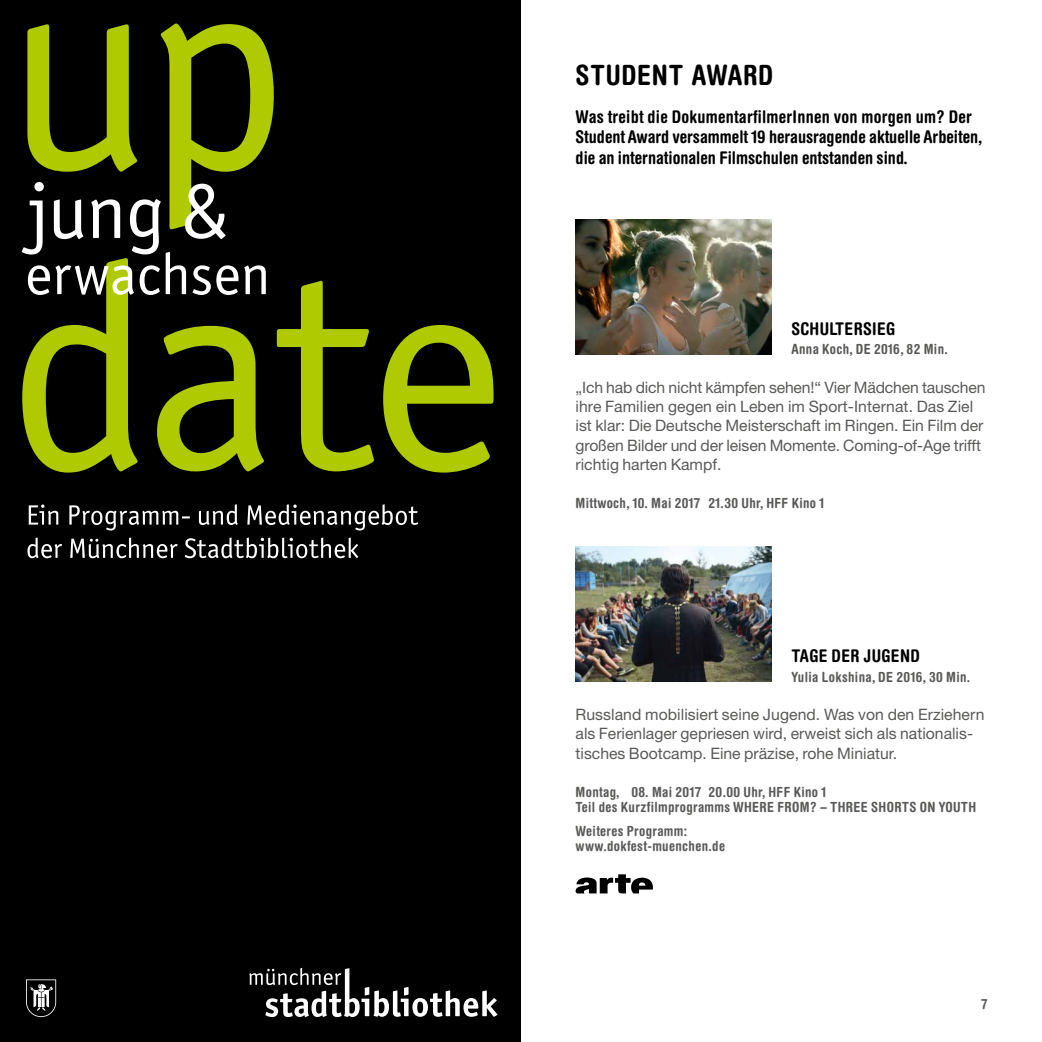
<style>
.page{position:relative;width:1042px;height:1042px;background:#fff}
.page>*{position:absolute;margin:0;border:0;box-sizing:border-box;transform-origin:0 0}
.t1{font:700 condensed 28px "Helvetica Rounded LT";letter-spacing:.025em;color:#000}
.t2{font:700 condensed 17.5px/20.1px "Helvetica Rounded LT Std";color:#000}
.t3{font:700 condensed 17.5px "Helvetica Rounded LT Std";letter-spacing:.02em;color:#000}
.t4{font:15.75px/19.2px "Helvetica Neue LT Std";color:#5a5a59}
.t5{font:700 condensed 14px/14.9px "Helvetica Rounded LT Std";letter-spacing:.025em;color:#5a5a59}
</style>
<div class="page">
<div style="left:0;top:0;width:521px;height:1042px;background:#000"></div>
<svg style="left:22px;top:280px;width:471px;height:192px"></svg>
<svg style="left:27px;top:537px;width:331px;height:21px"></svg>
<svg style="left:29px;top:504px;width:389px;height:26px"></svg>
<svg style="left:27px;top:24px;width:247px;height:158px"></svg>
<svg style="left:22px;top:182px;width:244px;height:113px"></svg>
<svg style="left:26px;top:979px;width:30px;height:38px"></svg>
<svg style="left:249px;top:968px;width:248px;height:49px"></svg>
<img style="left:575px;top:547px;width:196px;height:134px">
<img style="left:575px;top:219px;width:196px;height:135px">
<svg style="left:575px;top:874px;width:78px;height:19px"></svg>
<h1 class="t1" style="left:575px;top:58px;width:197px">STUDENT AWARD</h1>
<p class="t2" style="left:575px;top:107px;width:408px">Was treibt die DokumentarfilmerInnen von morgen um? Der<br>Student Award versammelt 19 herausragende aktuelle Arbeiten, die an internationalen Filmschulen entstanden sind.</p>
<p class="t3" style="left:791px;top:318px;width:95px">SCHULTERSIEG</p>
<p class="t5" style="left:791px;top:342px;width:158px">Anna Koch, DE 2016, 82 Min.</p>
<p class="t4" style="left:575px;top:377px;width:411px">„Ich hab dich nicht kämpfen sehen!“ Vier Mädchen tauschen ihre Familien gegen ein Leben im Sport-Internat. Das Ziel ist klar: Die Deutsche Meisterschaft im Ringen. Ein Film der großen Bilder und der leisen Momente. Coming-of-Age trifft richtig harten Kampf.</p>
<p class="t5" style="left:575px;top:496px;width:250px">Mittwoch, 10. Mai 2017 21.30 Uhr, HFF Kino 1</p>
<p class="t2" style="left:791px;top:646px;width:91px">TAGE DER JUGEN</p>
<p class="t2" style="left:910px;top:646px;width:11px">D</p>
<p class="t5" style="left:791px;top:669px;width:180px">Yulia Lokshina, DE 2016, 30 Min.</p>
<p class="t4" style="left:575px;top:705px;width:410px">Russland mobilisiert seine Jugend. Was von den Erziehern als Ferienlager gepriesen wird, erweist sich als nationalis&shy;tisches Bootcamp. Eine präzise, rohe Miniatur.</p>
<p class="t5" style="left:575px;top:784px;width:252px">Montag, 08. Mai 2017 20.00 Uhr, HFF Kino 1<br>Teil des Kurzfilmprogramms Where from</p>
<p class="t5" style="left:810px;top:799px;width:77px">? – three short</p>
<p class="t5" style="left:909px;top:799px;width:60px">s on youth</p>
<p class="t5" style="left:575px;top:823px;width:151px">Weiteres Programm: www.dokfest-muenchen.de</p>
<p class="t5" style="left:981px;top:996px;width:8px">7</p>
</div>
